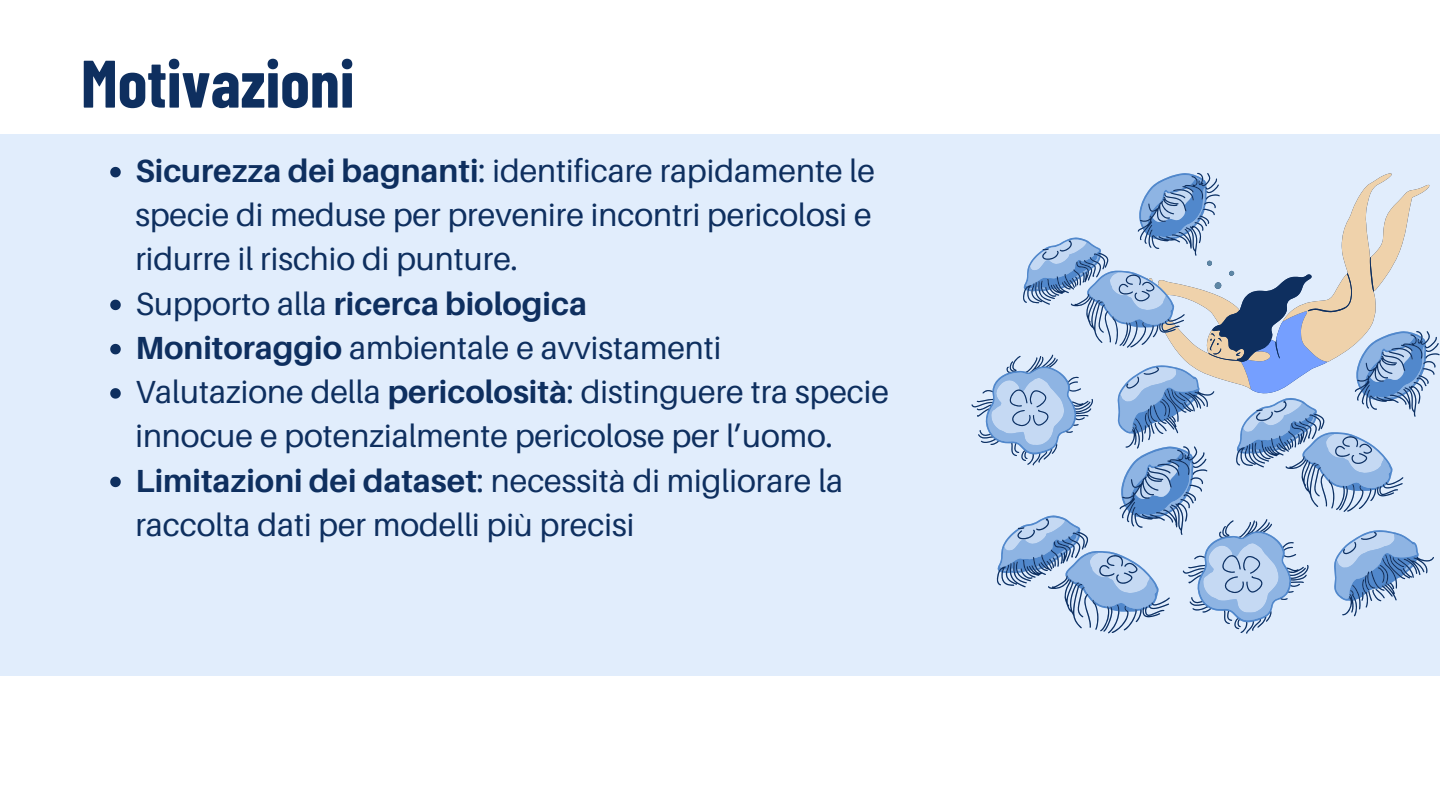
<style>
.page{position:relative;width:1440px;height:810px;background:#fff}
.page>*{position:absolute;margin:0;border:0;box-sizing:border-box;transform-origin:0 0}
.t1{font:700 67px "Barlow Condensed";color:#0e2f5f}
.t2{font:32px/44.2px "Aileron";color:#0e2f5f}
.t3{font:700 32px "Aileron";color:#0e2f5f}
.s1{font-weight:700}
.s2{font-weight:400}
</style>
<div class="page">
<div style="left:0;top:134px;width:1439px;height:542px;background:#e1edfc"></div>
<svg style="left:110px;top:167px;width:11px;height:10px"></svg>
<svg style="left:110px;top:300px;width:11px;height:10px"></svg>
<svg style="left:110px;top:344px;width:11px;height:10px"></svg>
<svg style="left:110px;top:388px;width:11px;height:11px"></svg>
<svg style="left:110px;top:477px;width:11px;height:10px"></svg>
<svg style="left:971px;top:173px;width:469px;height:464px"></svg>
<p class="t1" style="left:81px;top:41px;width:275px">Motivazioni</p>
<h1 class="t2" style="left:135px;top:148px;width:741px;text-align:justify"><span class="s1">Sicurezza dei bagnanti</span>: identificare rapidamente le specie di meduse per prevenire incontri pericolosi e ridurre il rischio di punture.</h1>
<p class="t3" style="left:135px;top:284px;width:453px"><span class="s2">Supporto alla</span> ricerca biologica</p>
<p class="t2" style="left:135px;top:325px;width:588px"><span class="s1">Monitoraggio</span> ambientale e avvistamenti</p>
<p class="t2" style="left:135px;top:369px;width:755px">Valutazione della <span class="s1">pericolosità</span>: distinguere tra specie innocue e potenzialmente pericolose per l’uomo.</p>
<p class="t2" style="left:135px;top:458px;width:709px"><span class="s1">Limitazioni dei dataset</span>: necessità di migliorare la raccolta dati per modelli più precisi</p>
</div>
